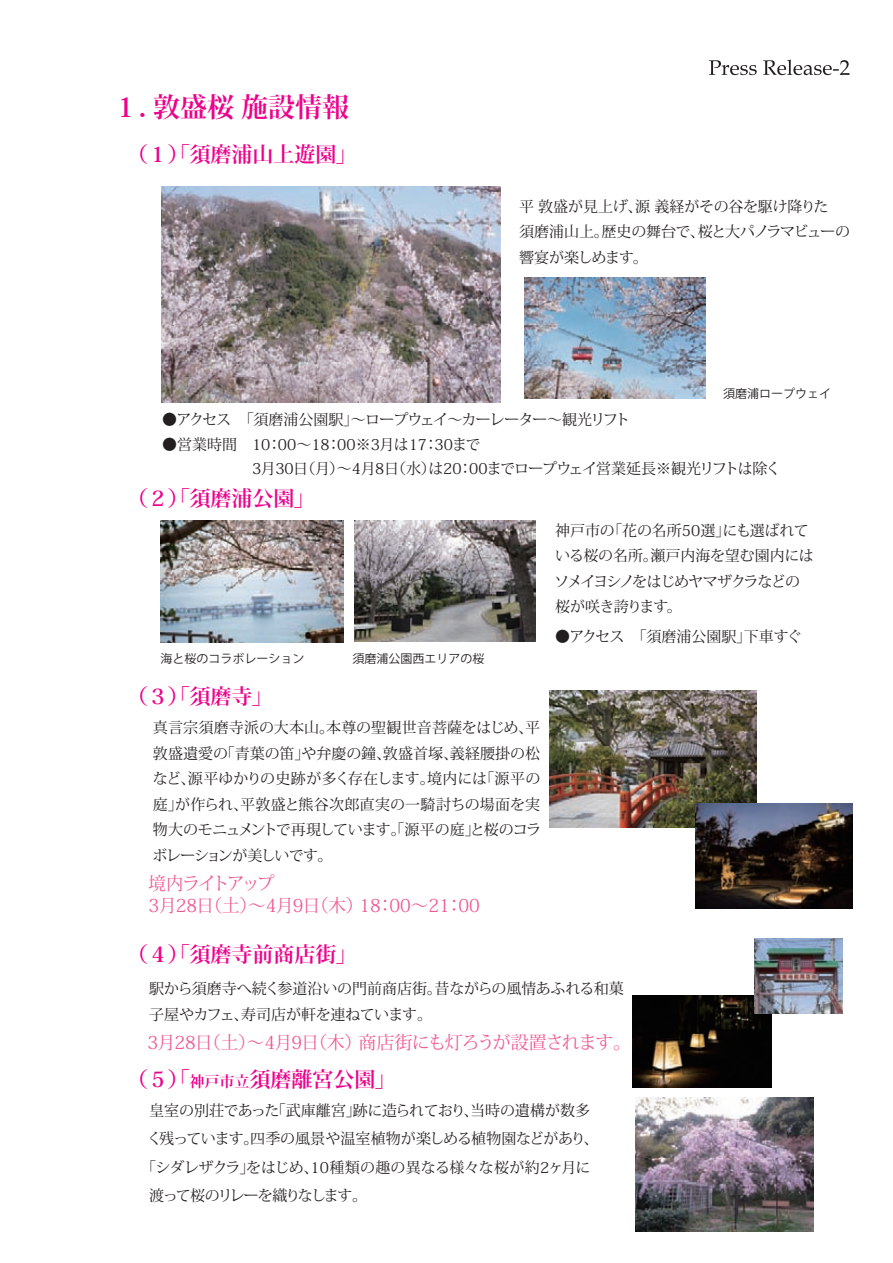
<style>
.page{position:relative;width:893px;height:1263px;background:#fff}
.page>*{position:absolute;margin:0;border:0;box-sizing:border-box;transform-origin:0 0}
.t1{font:700 27px "Koz Min Pro";color:#ed028c}
.t2{font:700 21px "Koz Min Pro";color:#ed028c}
.t3{font:18px/22.5px "Koz Min Pro";letter-spacing:-.03em;color:#f05893}
.t4{font:15px/25.5px "Koz Min Pro";letter-spacing:-.03em;color:#231f20}
.t5{font:15px/25.5px "Koz Min Pro";letter-spacing:-.01em;color:#231f20}
.t6{font:15px "Koz Min Pro";color:#231f20}
.t7{font:15px "Koz Min Pro";letter-spacing:-.065em;color:#231f20}
.t8{font:15px "Koz Min Pro";letter-spacing:-.11em;color:#231f20}
.t9{font:12px "Koz Go Pro";color:#231f20}
.s1{font-size:15px}
</style>
<div class="page">
<svg style="left:709px;top:60px;width:48px;height:15px"></svg>
<svg style="left:763px;top:60px;width:86px;height:15px"></svg>
<img style="left:524px;top:277px;width:182px;height:121px">
<img style="left:354px;top:521px;width:182px;height:121px">
<img style="left:160px;top:520px;width:184px;height:122px">
<img style="left:162px;top:186px;width:339px;height:216px">
<img style="left:633px;top:995px;width:138px;height:93px">
<img style="left:636px;top:1098px;width:177px;height:133px">
<img style="left:755px;top:938px;width:87px;height:76px">
<img style="left:549px;top:690px;width:207px;height:138px">
<img style="left:695px;top:804px;width:157px;height:104px">
<p class="t1" style="left:112px;top:87px;width:238px">１．敦盛桜 施設情報</p>
<p class="t2" style="left:127px;top:139px;width:232px">（１）「須磨浦山上遊園」</p>
<p class="t4" style="left:519px;top:193px;width:333px">平 敦盛が見上げ、源 義経がその谷を駆け降りた<br>須磨浦山上。歴史の舞台で、桜と大パノラマビューの響宴が楽しめます。</p>
<p class="t9" style="left:723px;top:385px;width:109px">須磨浦ロープウェイ</p>
<p class="t7" style="left:162px;top:408px;width:470px">●アクセス　「須磨浦公園駅」～ロープウェイ～カーレーター～観光リフト</p>
<p class="t6" style="left:162px;top:434px;width:320px">●営業時間　10：00～18：00※3月は17：30まで</p>
<p class="t4" style="left:252px;top:455px;width:530px">3月30日（月）～4月8日（水）は20：00までロープウェイ営業延長※観光リフトは除く</p>
<p class="t2" style="left:127px;top:483px;width:190px">（２）「須磨浦公園」</p>
<p class="t9" style="left:160px;top:651px;width:145px">海と桜のコラボレーション</p>
<p class="t9" style="left:352px;top:651px;width:133px">須磨浦公園西エリアの桜</p>
<p class="t2" style="left:127px;top:681px;width:148px">（３）「須磨寺」</p>
<p class="t4" style="left:153px;top:714px;width:390px;text-align:justify">真言宗須磨寺派の大本山。本尊の聖観世音菩薩をはじめ、平敦盛遺愛の「青葉の笛」や弁慶の鐘、敦盛首塚、義経腰掛の松など、源平ゆかりの史跡が多く存在します。境内には「源平の庭」が作られ、平敦盛と熊谷次郎直実の一騎討ちの場面を実物大のモニュメントで再現しています。「源平の庭」と桜のコラボレーションが美しいです。</p>
<p class="t3" style="left:149px;top:871px;width:333px">境内ライトアップ<br>3月28日（土）～4月9日（木）18：00～21：00</p>
<p class="t2" style="left:127px;top:939px;width:232px">（４）「須磨寺前商店街」</p>
<p class="t4" style="left:554px;top:517px;width:261px">神戸市の「花の名所50選」にも選ばれている桜の名所。瀬戸内海を望む園内にはソメイヨシノをはじめヤマザクラなどの桜が咲き誇ります。</p>
<p class="t6" style="left:555px;top:626px;width:248px">●アクセス　「須磨浦公園駅」下車すぐ</p>
<p class="t5" style="left:149px;top:975px;width:476px">駅から須磨寺へ続く参道沿いの門前商店街。昔ながらの風情あふれる和菓子屋やカフェ、寿司店が軒を連ねています。</p>
<p class="t3" style="left:147px;top:1030px;width:485px">3月28日（土）～4月9日（木）商店街にも灯ろうが設置されます。</p>
<p class="t2" style="left:127px;top:1063px;width:271px">（５）「<span class="s1">神戸市立</span>須磨離宮公園」</p>
<p class="t5" style="left:149px;top:1097px;width:443px">皇室の別荘であった「武庫離宮」跡に造られており、当時の遺構が数多</p>
<p class="t4" style="left:147px;top:1125px;width:453px">く残っています。四季の風景や温室植物が楽しめる植物園などがあり、</p>
<p class="t4" style="left:141px;top:1154px;width:451px">「シダレザクラ」をはじめ、10種類の趣の異なる様々な桜が約2ヶ月に</p>
<p class="t8" style="left:149px;top:1185px;width:219px">渡って桜のリレーを織りなします。</p>
</div>
